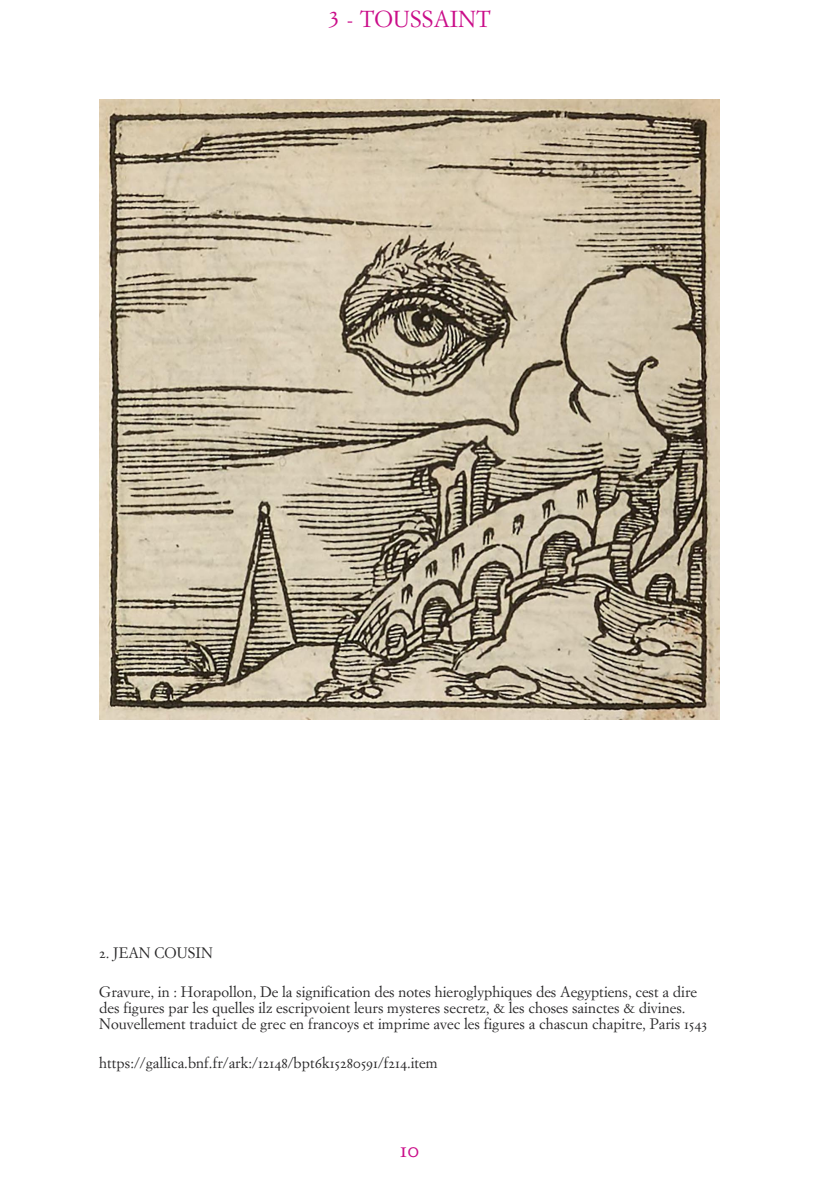
<style>
.page{position:relative;width:819px;height:1191px;background:#fff}
.page>*{position:absolute;margin:0;border:0;box-sizing:border-box;transform-origin:0 0}
.t1{font:22.75px "Simoncini Garamond";color:#ca0d89}
.t2{font:22.75px "Adobe Garamond Exp";color:#ca0d89}
.t3{font:14.88px/15.9px "Simoncini Garamond";color:#272627}
.s1{font-family:"Adobe Garamond Exp"}
</style>
<div class="page">
<img style="left:99px;top:99px;width:620px;height:620px">
<h1 class="t1" style="left:329px;top:9px;width:164px">3 - TOUSSAINT</h1>
<p class="t3" style="left:99px;top:946px;width:115px"><span class="s1">2</span>. JEAN COUSIN</p>
<p class="t3" style="left:99px;top:985px;width:609px">Gravure, in : Horapollon, De la signification des notes hieroglyphiques des Aegyptiens, cest a dire des figures par les quelles ilz escripvoient leurs mysteres secretz, &amp; les choses sainctes &amp; divines.<br>Nouvellement traduict de grec en francoys et imprime avec les figures a chascun chapitre, Paris <span class="s1">1543</span></p>
<p class="t3" style="left:99px;top:1055px;width:340px">https://gallica.bnf.fr/ark:/<span class="s1">12148</span>/bpt<span class="s1">6</span>k<span class="s1">15280591</span>/f<span class="s1">214</span>.item</p>
<h1 class="t2" style="left:400px;top:1140px;width:21px">10</h1>
</div>
